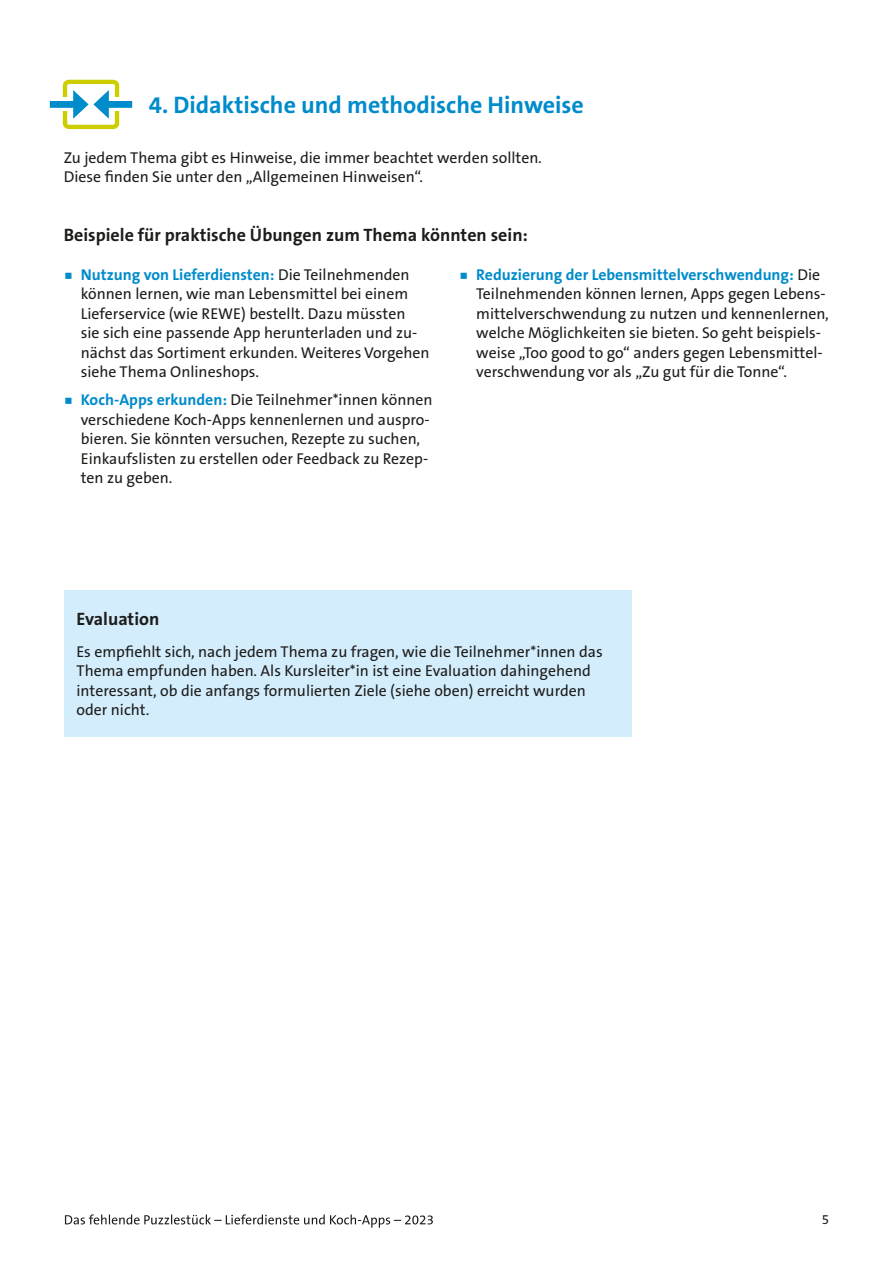
<style>
.page{position:relative;width:893px;height:1263px;background:#fff}
.page>*{position:absolute;margin:0;border:0;box-sizing:border-box;transform-origin:0 0}
.H2_Punkt_1-6{font:700 24px "The Sans B W7";color:#008bcb}
.t1{font:700 18px "The Sans B W7";color:#1d1d1b}
.li{font:15.75px/19.5px "The Sans B W5 Plain";color:#1d1d1b}
.t2{font:13.5px "The Sans B W5 Plain";color:#1d1d1b}
.s1{font-family:"Montserrat";font-weight:600;color:#008bcb}
.s2{font-family:"The Sans B W7";font-weight:700;color:#008bcb}
</style>
<div class="page">
<svg style="left:65px;top:1214px;width:368px;height:14px"></svg>
<div style="left:63px;top:80px;width:56px;height:49px;border:4px solid #cdce00;border-radius:4px"></div>
<div style="left:61px;top:97px;width:72px;height:14px;background:#fff"></div>
<div style="left:50px;top:101px;width:29px;height:7px;background:#008bcb"></div>
<div style="left:103px;top:101px;width:29px;height:7px;background:#008bcb"></div>
<svg style="left:73px;top:90px;width:36px;height:29px"></svg>
<div style="left:64px;top:590px;width:567px;height:146px;background:#d4edfc"></div>
<h2 class="H2_Punkt_1-6" style="left:149px;top:90px;width:437px">4. Didaktische und methodische Hinweise</h2>
<p class="li" style="left:64px;top:148px;width:480px">Zu jedem Thema gibt es Hinweise, die immer beachtet werden sollten.<br>Diese finden Sie unter den „Allgemeinen Hinweisen“.</p>
<h3 class="t1" style="left:64px;top:223px;width:466px">Beispiele für praktische Übungen zum Thema könnten sein:</h3>
<p class="li" style="left:81px;top:265px;width:350px;text-indent:-17px"><span class="s1">■</span> <span class="s2">Nutzung von Lieferdiensten:</span> Die Teilnehmenden können lernen, wie man Lebensmittel bei einem Lieferservice (wie REWE) bestellt. Dazu müssten<br>sie sich eine passende App herunterladen und zu&shy;nächst das Sortiment erkunden. Weiteres Vorgehen siehe Thema Onlineshops.</p>
<p class="li" style="left:81px;top:390px;width:353px;text-indent:-17px"><span class="s1">■</span> <span class="s2">Koch-Apps erkunden:</span> Die Teilnehmer*innen können verschiedene Koch-Apps kennenlernen und auspro&shy;bieren. Sie könnten versuchen, Rezepte zu suchen, Einkaufslisten zu erstellen oder Feedback zu Rezep&shy;ten zu geben.</p>
<p class="li" style="left:476px;top:265px;width:354px;text-indent:-17px"><span class="s1">■</span> <span class="s2">Reduzierung der Lebensmittelverschwendung:</span> Die Teilnehmenden können lernen, Apps gegen Lebens&shy;mittelverschwendung zu nutzen und kennenlernen, welche Möglichkeiten sie bieten. So geht beispiels&shy;weise „Too good to go“ anders gegen Lebensmittel&shy;verschwendung vor als „Zu gut für die Tonne“.</p>
<h3 class="t1" style="left:77px;top:607px;width:84px">Evaluation</h3>
<p class="li" style="left:77px;top:642px;width:528px">Es empfiehlt sich, nach jedem Thema zu fragen, wie die Teilnehmer*innen das Thema empfunden haben. Als Kursleiter*in ist eine Evaluation dahingehend interessant, ob die anfangs formulierten Ziele (siehe oben) erreicht wurden oder nicht.</p>
<p class="t2" style="left:822px;top:1211px;width:9px">5</p>
</div>
